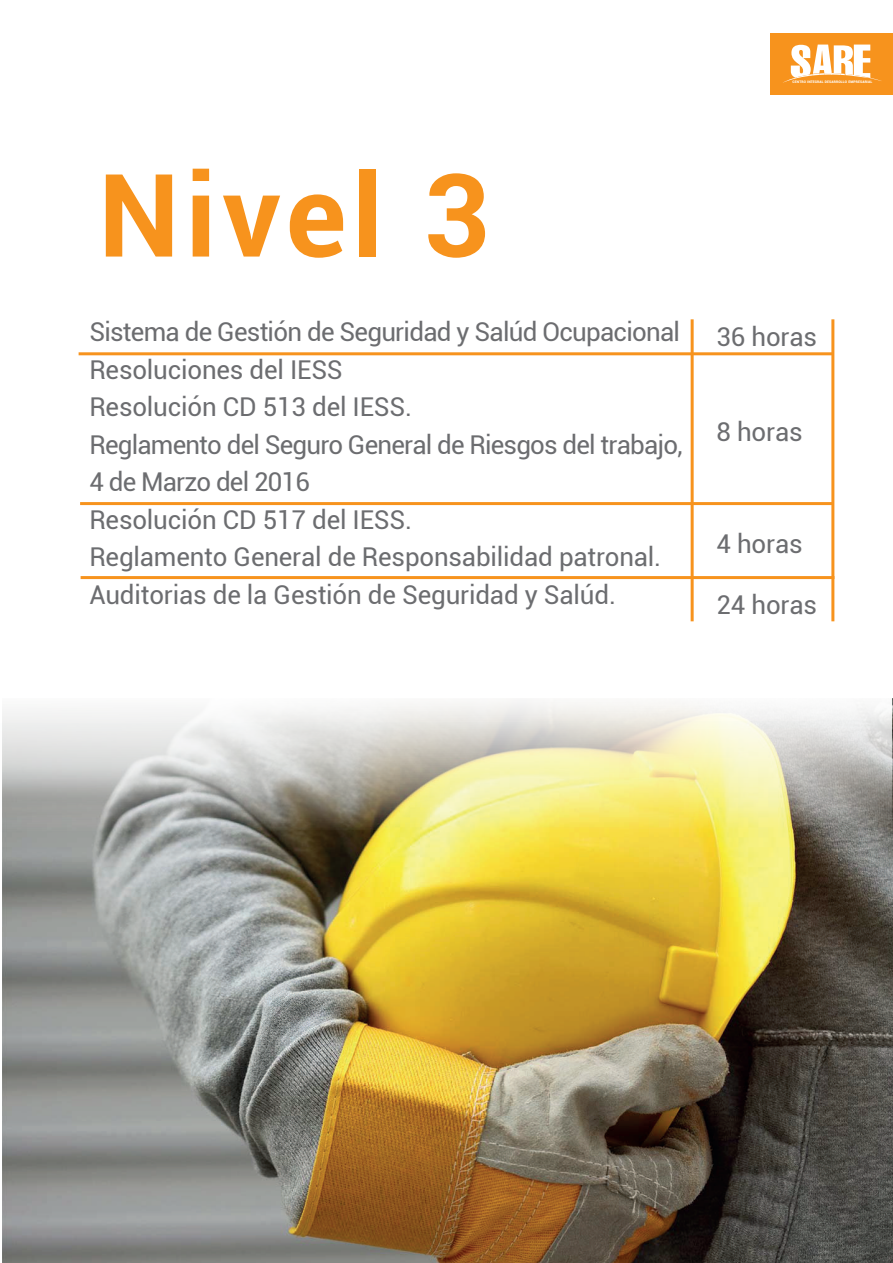
<style>
.page{position:relative;width:893px;height:1263px;background:#fff}
.page>*{position:absolute;margin:0;border:0;box-sizing:border-box;transform-origin:0 0}
.t1{font:700 115.35px "Roboto";letter-spacing:.05em;color:#f7931d}
.t2{font:25.95px/37.5px "Roboto";letter-spacing:-.005em;color:#6c6d70}
.t3{font:900 3.45px "Roboto";letter-spacing:.04em;color:#fff}
</style>
<div class="page">
<img style="left:2px;top:698px;width:891px;height:565px">
<div style="left:770px;top:34px;width:123px;height:61px;background:#f7931d"></div>
<svg style="left:783px;top:45px;width:99px;height:38px"></svg>
<svg style="left:2px;top:698px;width:890px;height:134px"></svg>
<hr style="left:79px;top:352px;width:753px;height:3px;background:#f7931d">
<hr style="left:80px;top:502px;width:754px;height:3px;background:#f7931d">
<hr style="left:81px;top:576px;width:753px;height:3px;background:#f7931d">
<hr style="left:691px;top:319px;width:3px;height:302px;background:#f7931d">
<hr style="left:831px;top:319px;width:3px;height:302px;background:#f7931d">
<h1 class="t1" style="left:98px;top:134px;width:393px">Nivel 3</h1>
<p class="t2" style="left:89px;top:312px;width:595px">Sistema de Gestión de Seguridad y Salúd Ocupacional Resoluciones del IESS<br>Resolución CD 513 del IESS.<br>Reglamento del Seguro General de Riesgos del trabajo, 4 de Marzo del 2016<br>Resolución CD 517 del IESS.<br>Reglamento General de Responsabilidad patronal.<br>Auditorias de la Gestión de Seguridad y Salúd.</p>
<p class="t3" style="left:793px;top:79px;width:81px">CENTRO INTEGRAL DESARROLLO EMPRESARIAL</p>
<p class="t2" style="left:716px;top:317px;width:102px">36 horas</p>
<p class="t2" style="left:716px;top:412px;width:88px">8 horas</p>
<p class="t2" style="left:716px;top:524px;width:88px">4 horas</p>
<p class="t2" style="left:716px;top:585px;width:102px">24 horas</p>
</div>
